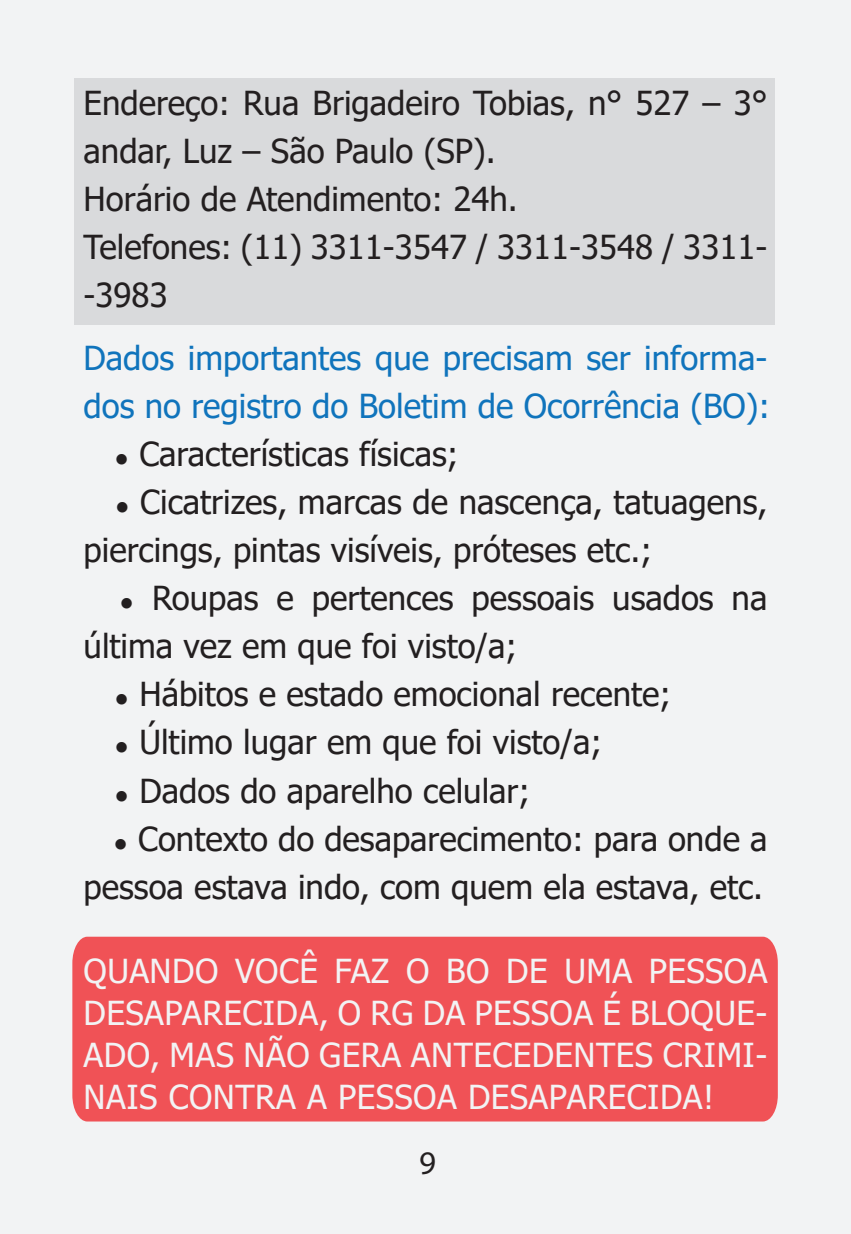
<style>
.page{position:relative;width:851px;height:1234px;background:#fff}
.page>*{position:absolute;margin:0;border:0;box-sizing:border-box;transform-origin:0 0}
.t1{font:33px/48px "Tahoma";color:#231f20}
.t2{font:33px/42px "Tahoma";letter-spacing:.015em;color:#f2f3f4;text-align:justify}
.t3{font:33px/48px "Tahoma";color:#1074bc}
.t4{font:33px "Myriad Pro";color:#231f20}
.s1{font-size:24px}
</style>
<div class="page">
<div style="left:0;top:0;width:850px;height:1233px;background:#f2f3f4"></div>
<div style="left:72px;top:936px;width:705px;height:185px;background:#f05256"></div>
<div style="left:75px;top:78px;width:700px;height:246px;background:#d9dadc"></div>
<p class="t1" style="left:84px;top:81px;width:685px">Endereço: Rua Brigadeiro Tobias, n° 527 – 3° andar, Luz – São Paulo (SP).<br>Horário de Atendimento: 24h.<br>Telefones: (11) 3311-3547 / 3311-3548 / 3311- -3983</p>
<p class="t3" style="left:84px;top:336px;width:688px">Dados importantes que precisam ser informa&shy;dos no registro do Boletim de Ocorrência (BO):</p>
<p class="t1" style="left:114px;top:432px;width:345px"><span class="s1">●</span> Características físicas;</p>
<p class="t1" style="left:84px;top:480px;width:685px;text-indent:32px"><span class="s1">●</span> Cicatrizes, marcas de nascença, tatuagens, piercings, pintas visíveis, próteses etc.;</p>
<p class="t1" style="left:84px;top:576px;width:685px;text-indent:36px"><span class="s1">●</span> Roupas e pertences pessoais usados na última vez em que foi visto/a;</p>
<p class="t1" style="left:114px;top:672px;width:558px"><span class="s1">●</span> Hábitos e estado emocional recente;</p>
<p class="t1" style="left:114px;top:720px;width:489px"><span class="s1">●</span> Último lugar em que foi visto/a;</p>
<p class="t1" style="left:114px;top:768px;width:417px"><span class="s1">●</span> Dados do aparelho celular;</p>
<p class="t1" style="left:84px;top:816px;width:685px;text-align:right"><span class="s1">●</span> Contexto do desaparecimento: para onde a pessoa estava indo, com quem ela estava, etc.</p>
<p class="t2" style="left:84px;top:951px;width:685px">QUANDO VOCÊ FAZ O BO DE UMA PESSOA DESAPARECIDA, O RG DA PESSOA É BLOQUE-ADO, MAS NÃO GERA ANTECEDENTES CRIMI-NAIS CONTRA A PESSOA DESAPARECIDA!</p>
<p class="t4" style="left:419px;top:1142px;width:18px">9</p>
</div>
